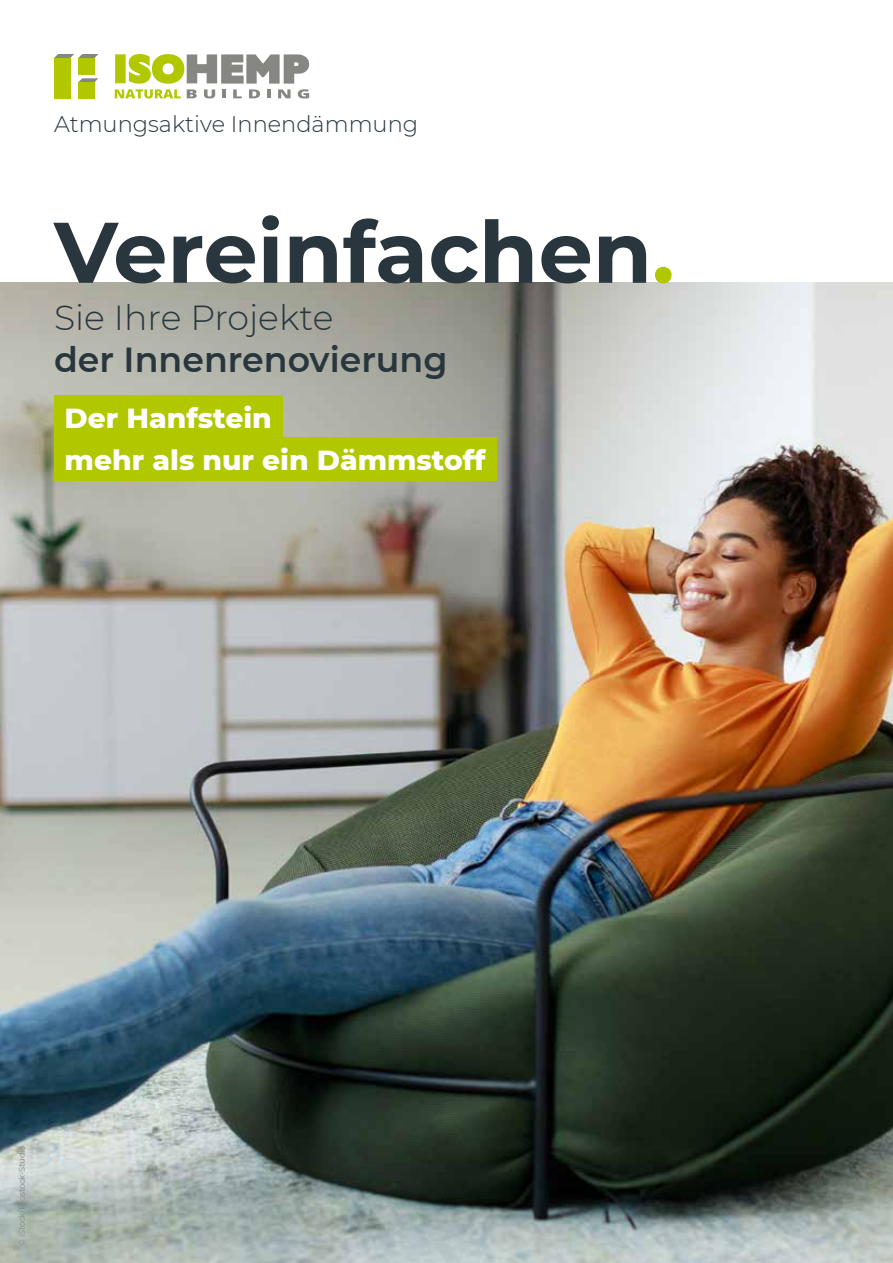
<style>
.page{position:relative;width:893px;height:1263px;background:#fff}
.page>*{position:absolute;margin:0;border:0;box-sizing:border-box;transform-origin:0 0}
.t1{font:700 85.8px "Montserrat";color:#29363e}
.t2{font:600 34.8px "Montserrat";color:#29363e}
.t3{font:300 34.8px "Montserrat";color:#29363e}
.t4{font:800 28.2px/41.8px "Montserrat";color:#fff}
.t5{font:300 22.5px "Montserrat";color:#29363e}
.t6{font:8.25px "Montserrat";letter-spacing:-.01em;color:#868683}
.s1{color:#b1c800}
</style>
<div class="page">
<img style="left:0;top:283px;width:893px;height:980px">
<div style="left:78px;top:58px;width:16px;height:16px;background:#b1c800"></div>
<div style="left:54px;top:58px;width:16px;height:40px;background:#b1c800"></div>
<svg style="left:54px;top:54px;width:44px;height:4px"></svg>
<svg style="left:78px;top:78px;width:20px;height:4px"></svg>
<div style="left:78px;top:82px;width:16px;height:16px;background:#b1c800"></div>
<svg style="left:115px;top:54px;width:194px;height:44px"></svg>
<div style="left:54px;top:395px;width:228px;height:44px;background:#b1c800"></div>
<div style="left:54px;top:437px;width:442px;height:43px;background:#b1c800"></div>
<img style="left:0;top:620px;width:1px;height:643px">
<p class="t5" style="left:54px;top:109px;width:366px">Atmungsaktive Innendämmung</p>
<h1 class="t1" style="left:54px;top:190px;width:622px">Vereinfachen<span class="s1">.</span></h1>
<p class="t3" style="left:54px;top:294px;width:281px">Sie Ihre Projekte</p>
<p class="t2" style="left:54px;top:335px;width:395px">der Innenrenovierung</p>
<p class="t4" style="left:65px;top:396px;width:422px">Der Hanfstein<br>mehr als nur ein Dämmstoff</p>
<p class="t6" style="left:16px;top:1246px;width:102px;rotate:-90deg">© iStock/Prostock-Studio</p>
</div>
